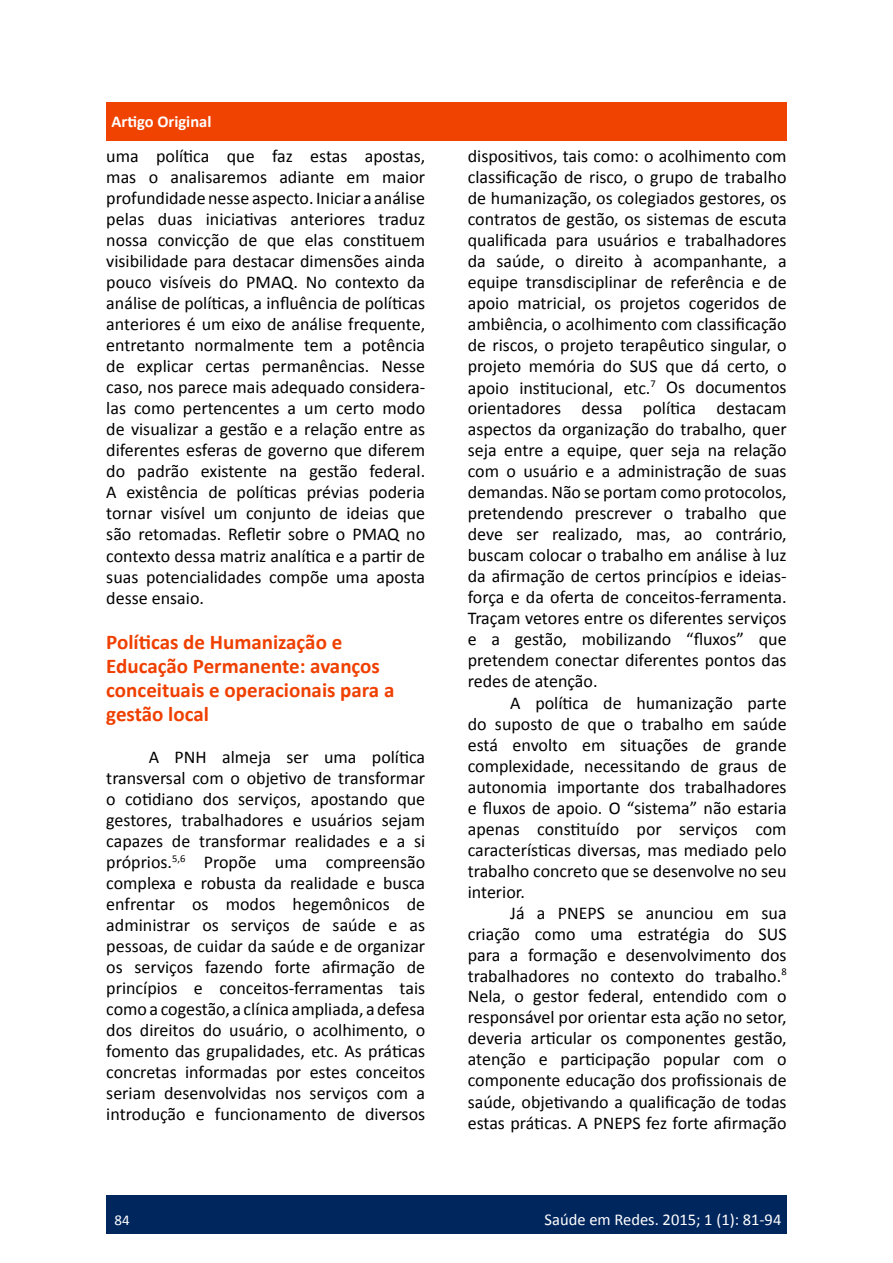
<style>
.page{position:relative;width:893px;height:1263px;background:#fff}
.page>*{position:absolute;margin:0;border:0;box-sizing:border-box;transform-origin:0 0}
.t1{font:700 21px/24px "Calibri";color:#ef4000}
.t2{font:18px/21px "Calibri";color:#000;text-align:justify}
.t3{font:16.5px "Calibri";color:#fff}
.t4{font:700 16.5px "Calibri";color:#fff}
.t5{font:15px "Calibri";color:#fff}
</style>
<div class="page">
<div style="left:106px;top:1195px;width:681px;height:38px;background:#00265e"></div>
<div style="left:106px;top:102px;width:681px;height:38px;background:#f04200"></div>
<p class="t4" style="left:112px;top:110px;width:101px">Artigo Original</p>
<p class="t2" style="left:106px;top:145px;width:320px">uma política que faz estas apostas, mas o analisaremos adiante em maior profundidade nesse aspecto. Iniciar a análise pelas duas iniciativas anteriores traduz nossa convicção de que elas constituem visibilidade para destacar dimensões ainda pouco visíveis do PMAQ. No contexto da análise de políticas, a influência de políticas anteriores é um eixo de análise frequente, entretanto normalmente tem a potência de explicar certas permanências. Nesse caso, nos parece mais adequado considera&shy;las como pertencentes a um certo modo de visualizar a gestão e a relação entre as diferentes esferas de governo que diferem do padrão existente na gestão federal.<br>A existência de políticas prévias poderia tornar visível um conjunto de ideias que são retomadas. Refletir sobre o PMAQ no contexto dessa matriz analítica e a partir de suas potencialidades compõe uma aposta desse ensaio.</p>
<p class="t1" style="left:106px;top:629px;width:290px">Políticas de Humanização e<br>Educação Permanente: avanços conceituais e operacionais para a gestão local</p>
<p class="t2" style="left:106px;top:746px;width:320px;text-indent:43px">A PNH almeja ser uma política transversal com o objetivo de transformar o cotidiano dos serviços, apostando que gestores, trabalhadores e usuários sejam capazes de transformar realidades e a si próprios.<sup>5,6</sup> Propõe uma compreensão complexa e robusta da realidade e busca enfrentar os modos hegemônicos de administrar os serviços de saúde e as pessoas, de cuidar da saúde e de organizar os serviços fazendo forte afirmação de princípios e conceitos-ferramentas tais como a cogestão, a clínica ampliada, a defesa dos direitos do usuário, o acolhimento, o fomento das grupalidades, etc. As práticas concretas informadas por estes conceitos seriam desenvolvidas nos serviços com a introdução e funcionamento de diversos</p>
<p class="t2" style="left:468px;top:145px;width:320px">dispositivos, tais como: o acolhimento com classificação de risco, o grupo de trabalho de humanização, os colegiados gestores, os contratos de gestão, os sistemas de escuta qualificada para usuários e trabalhadores da saúde, o direito à acompanhante, a equipe transdisciplinar de referência e de apoio matricial, os projetos cogeridos de ambiência, o acolhimento com classificação de riscos, o projeto terapêutico singular, o projeto memória do SUS que dá certo, o apoio institucional, etc.<sup>7</sup> Os documentos orientadores dessa política destacam aspectos da organização do trabalho, quer seja entre a equipe, quer seja na relação com o usuário e a administração de suas demandas. Não se portam como protocolos, pretendendo prescrever o trabalho que deve ser realizado, mas, ao contrário, buscam colocar o trabalho em análise à luz da afirmação de certos princípios e ideias&shy;força e da oferta de conceitos-ferramenta.<br>Traçam vetores entre os diferentes serviços e a gestão, mobilizando “fluxos” que pretendem conectar diferentes pontos das redes de atenção.</p>
<p class="t2" style="left:468px;top:691px;width:320px;text-indent:43px">A política de humanização parte do suposto de que o trabalho em saúde está envolto em situações de grande complexidade, necessitando de graus de autonomia importante dos trabalhadores e fluxos de apoio. O “sistema” não estaria apenas constituído por serviços com características diversas, mas mediado pelo trabalho concreto que se desenvolve no seu interior.</p>
<p class="t2" style="left:468px;top:901px;width:320px;text-indent:43px">Já a PNEPS se anunciou em sua criação como uma estratégia do SUS para a formação e desenvolvimento dos trabalhadores no contexto do trabalho.<sup>8<br></sup>Nela, o gestor federal, entendido com o responsável por orientar esta ação no setor, deveria articular os componentes gestão, atenção e participação popular com o componente educação dos profissionais de saúde, objetivando a qualificação de todas estas práticas. A PNEPS fez forte afirmação</p>
<p class="t5" style="left:115px;top:1209px;width:17px">84</p>
<p class="t3" style="left:545px;top:1208px;width:238px">Saúde em Redes. 2015; 1 (1): 81-94</p>
</div>
